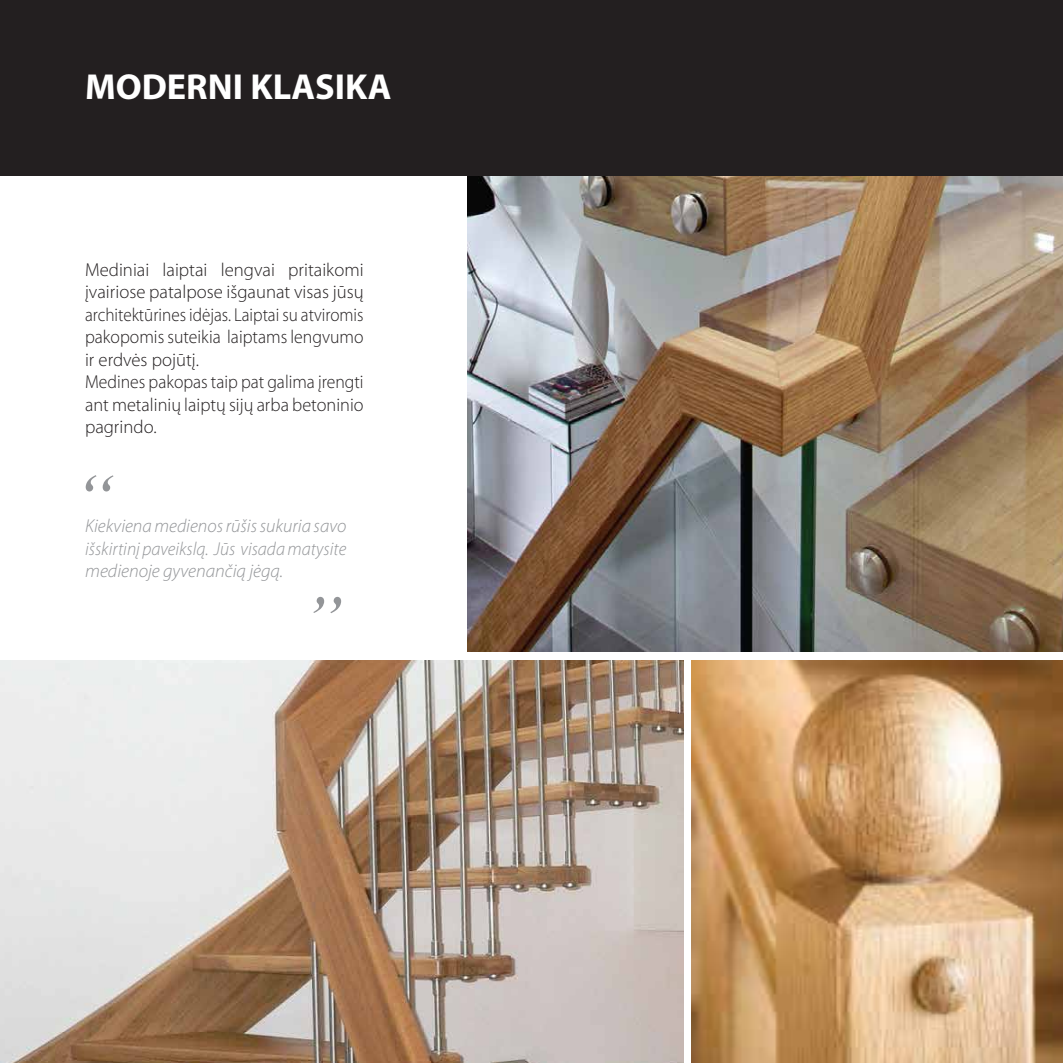
<style>
.page{position:relative;width:1063px;height:1063px;background:#fff}
.page>*{position:absolute;margin:0;border:0;box-sizing:border-box;transform-origin:0 0}
.t1{font:700 36.25px "Myriad Pro";color:#fff}
.t2{font:300 18.75px/22.5px "Myriad Pro";color:#231f20}
.t3{font:italic 300 18.75px/22.5px "Myriad Pro";color:#939598;text-align:justify}
</style>
<div class="page">
<img style="left:0;top:660px;width:684px;height:403px">
<img style="left:467px;top:176px;width:596px;height:476px">
<svg style="left:86px;top:475px;width:28px;height:16px"></svg>
<svg style="left:313px;top:597px;width:28px;height:16px"></svg>
<img style="left:691px;top:660px;width:372px;height:403px">
<div style="left:0;top:0;width:1063px;height:176px;background:#231f20"></div>
<h1 class="t1" style="left:85px;top:63px;width:308px">MODERNI KLASIKA</h1>
<p class="t2" style="left:85px;top:258px;width:280px">Mediniai laiptai lengvai pritaikomi įvairiose patalpose išgaunat visas jūsų architektūrines idėjas. Laiptai su atviromis pakopomis suteikia laiptams lengvumo ir erdvės pojūtį.<br>Medines pakopas taip pat galima įrengti ant metalinių laiptų sijų arba betoninio pagrindo.</p>
<p class="t3" style="left:85px;top:515px;width:263px">Kiekviena medienos rūšis sukuria savo išskirtinį paveikslą. Jūs visada matysite medienoje gyvenančią jėgą.</p>
</div>
